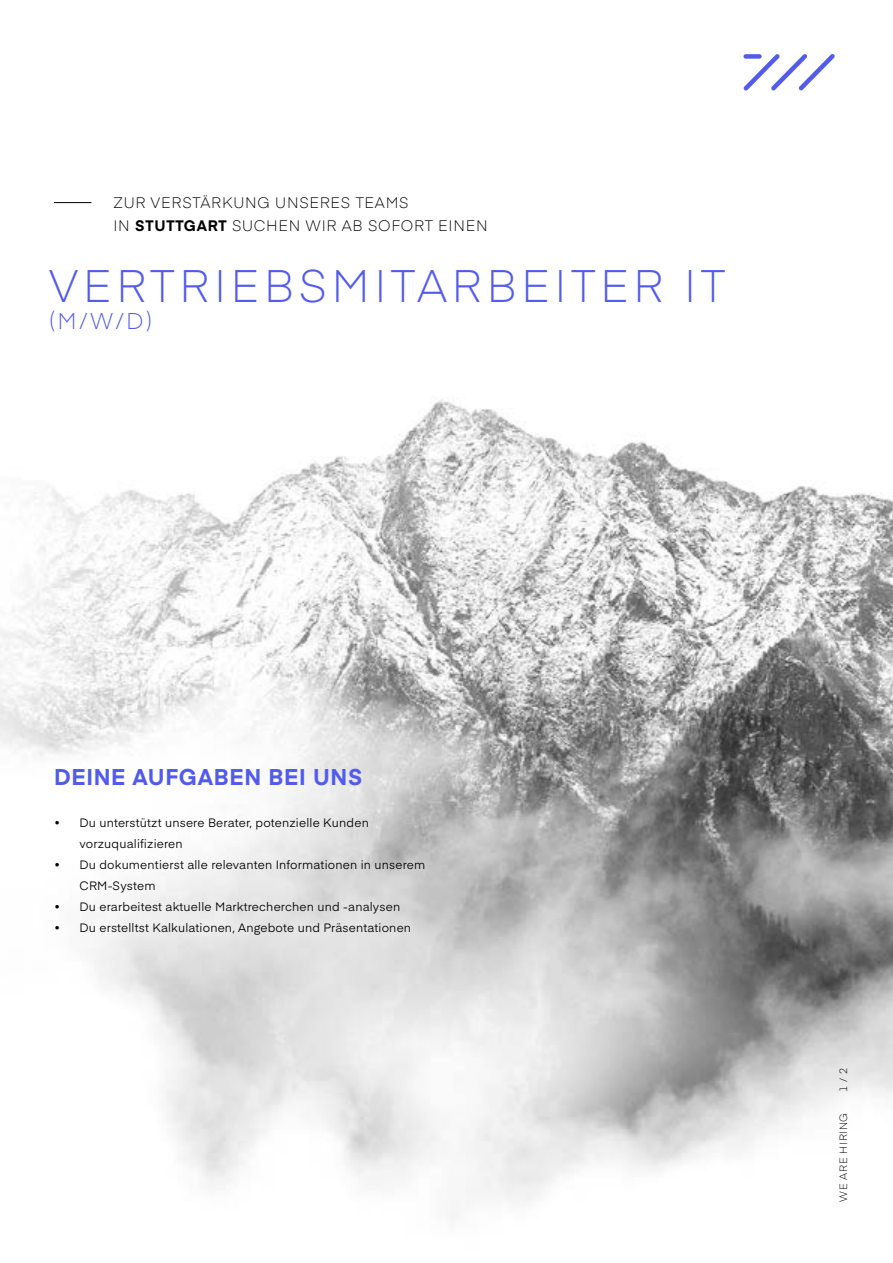
<style>
.page{position:relative;width:893px;height:1263px;background:#fff}
.page>*{position:absolute;margin:0;border:0;box-sizing:border-box;transform-origin:0 0}
.t1{font:300 45px "Eina 02";letter-spacing:.1em;color:#525bec}
.t2{font:700 22.5px "Eina 02";letter-spacing:.03em;color:#525bec}
.t3{font:300 22.5px "Eina 02";color:#525bec}
.t4{font:300 15px/22.5px "Eina 02";letter-spacing:.05em;color:#000}
.t5{font:12px/21px "Eina 02";letter-spacing:.015em;color:#000}
.t6{font:300 10.5px "Eina 02";letter-spacing:.06em;color:#000}
.s1{font-weight:700}
</style>
<div class="page">
<img style="left:0;top:399px;width:893px;height:819px">
<svg style="left:743px;top:54px;width:92px;height:37px"></svg>
<hr style="left:54px;top:202px;width:38px;height:1px;background:#000">
<p class="t4" style="left:113px;top:190px;width:376px">ZUR VERSTÄRKUNG UNSERES TEAMS<br>IN <span class="s1">STUTTGART</span> SUCHEN WIR AB SOFORT EINEN</p>
<h1 class="t1" style="left:49px;top:252px;width:678px">VERTRIEBSMITARBEITER IT</h1>
<h2 class="t3" style="left:49px;top:304px;width:105px">(M/W/D)</h2>
<h2 class="t2" style="left:54px;top:760px;width:310px">DEINE AUFGABEN BEI UNS</h2>
<p class="t5" style="left:80px;top:811px;width:291px;text-indent:-26px">• Du unterstützt unsere Berater, potenzielle Kunden vorzuqualifizieren</p>
<p class="t5" style="left:80px;top:853px;width:347px;text-indent:-26px">• Du dokumentierst alle relevanten Informationen in unserem<br>CRM-System</p>
<p class="t5" style="left:54px;top:895px;width:348px">• Du erarbeitest aktuelle Marktrecherchen und -analysen</p>
<p class="t5" style="left:54px;top:916px;width:359px">• Du erstelltst Kalkulationen, Angebote und Präsentationen</p>
<p class="t6" style="left:835px;top:1092px;width:26px;rotate:-90deg">1 / 2</p>
<p class="t6" style="left:835px;top:1201px;width:90px;rotate:-90deg">WE ARE HIRING</p>
</div>
